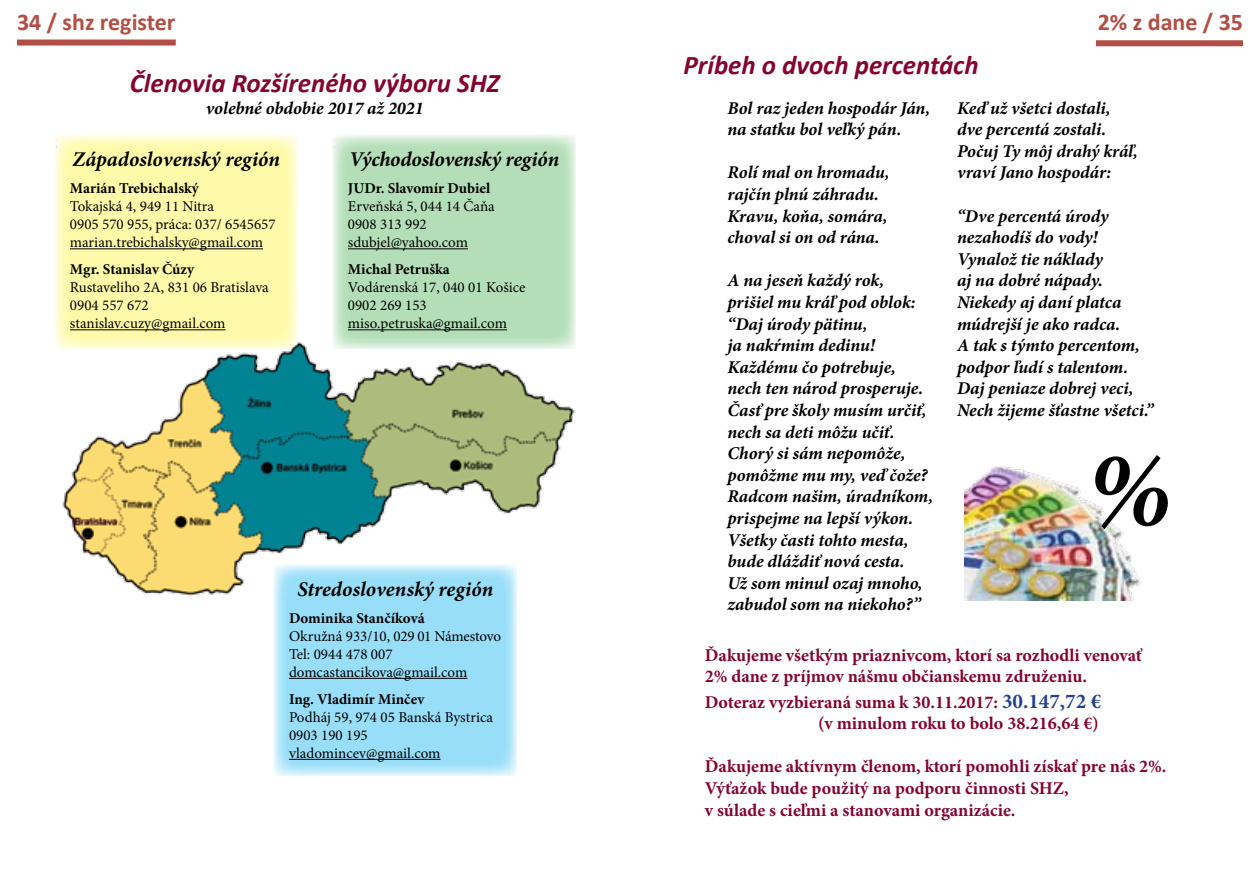
<style>
.page{position:relative;width:1259px;height:893px;background:#fff}
.page>*{position:absolute;margin:0;border:0;box-sizing:border-box;transform-origin:0 0}
.t1{font:italic 700 108px "Minion Pro";color:#000}
.t2{font:italic 700 27px "Calibri";color:#84042c}
.t3{font:700 24px "Calibri";color:#b24e46}
.t4{font:italic 700 21px "Minion Pro";letter-spacing:-.005em;color:#000}
.t5{font:italic 700 18px/21.6px "Minion Pro";letter-spacing:-.005em;color:#000}
.t6{font:700 18px/21.6px "Minion Pro";color:#84042c}
.t7{font:15px/18px "Minion Pro";color:#000}
.t8{font:700 15px "Minion Pro";color:#000}
.s1{font-size:21px;color:#25408f}
</style>
<div class="page">
<svg style="left:17px;top:39px;width:281px;height:173px"></svg>
<img style="left:62px;top:310px;width:513px;height:300px">
<svg style="left:54px;top:134px;width:243px;height:215px;fill:#fffaaa"></svg>
<hr style="left:70px;top:248px;width:193px;height:1px;background:#000">
<hr style="left:70px;top:329px;width:156px;height:1px;background:#000">
<svg style="left:273px;top:563px;width:243px;height:213px;fill:#98def8"></svg>
<hr style="left:289px;top:678px;width:178px;height:1px;background:#000">
<hr style="left:289px;top:759px;width:151px;height:1px;background:#000">
<svg style="left:332px;top:135px;width:243px;height:214px;fill:#b4deb7"></svg>
<hr style="left:348px;top:248px;width:120px;height:1px;background:#000">
<hr style="left:348px;top:329px;width:159px;height:1px;background:#000">
<svg style="left:1096px;top:40px;width:147px;height:7px"></svg>
<img style="left:964px;top:466px;width:177px;height:134px">
<h3 class="t3" style="left:17px;top:6px;width:160px">34 / shz register</h3>
<h2 class="t2" style="left:130px;top:66px;width:371px">Členovia Rozšíreného výboru SHZ</h2>
<p class="t5" style="left:206px;top:97px;width:219px">volebné obdobie 2017 až 2021</p>
<p class="t4" style="left:73px;top:145px;width:209px">Západoslovenský región</p>
<p class="t8" style="left:70px;top:178px;width:130px">Marián Trebichalský</p>
<p class="t7" style="left:70px;top:198px;width:207px">Tokajská 4, 949 11 Nitra<br>0905 570 955, práca: 037/ 6545657 marian.trebichalsky@gmail.com</p>
<p class="t8" style="left:70px;top:259px;width:126px">Mgr. Stanislav Čúzy</p>
<p class="t7" style="left:70px;top:279px;width:200px">Rustaveliho 2A, 831 06 Bratislava<br>0904 557 672 stanislav.cuzy@gmail.com</p>
<p class="t4" style="left:349px;top:145px;width:211px">Východoslovenský región</p>
<p class="t8" style="left:348px;top:178px;width:10px">JUD</p>
<p class="t8" style="left:376px;top:178px;width:116px">r. Slavomír Dubiel</p>
<p class="t7" style="left:348px;top:198px;width:148px">Erveňská 5, 044 14 Čaňa<br>0908 313 992 sdubjel@yahoo.com</p>
<p class="t8" style="left:348px;top:259px;width:104px">Michal Petruška</p>
<p class="t7" style="left:348px;top:279px;width:179px">Vodárenská 17, 040 01 Košice<br>0902 269 153 miso.petruska@gmail.com</p>
<p class="t4" style="left:297px;top:574px;width:197px">Stredoslovenský región</p>
<p class="t8" style="left:289px;top:607px;width:137px">Dominika Stančíková</p>
<p class="t7" style="left:289px;top:627px;width:213px">Okružná 933/10, 029 01 Námestovo<br>Tel: 0944 478 007 domcastancikova@gmail.com</p>
<p class="t8" style="left:289px;top:688px;width:137px">Ing. Vladimír Minčev</p>
<p class="t7" style="left:289px;top:708px;width:205px">Podháj 59, 974 05 Banská Bystrica<br>0903 190 195 vladomincev@gmail.com</p>
<h3 class="t3" style="left:1097px;top:6px;width:147px">2% z dane / 35</h3>
<h2 class="t2" style="left:683px;top:48px;width:297px">Príbeh o dvoch percentách</h2>
<p class="t5" style="left:957px;top:97px;width:182px">Keď už všetci dostali, dve percentá zostali.<br>Počuj Ty môj drahý kráľ, vraví Jano hospodár:</p>
<p class="t5" style="left:957px;top:205px;width:198px">“Dve percentá úrody nezahodíš do vody!<br>Vynalož tie náklady<br>aj na dobré nápady.<br>Niekedy aj daní platca múdrejší je ako radca.<br>A tak s týmto percentom, podpor ľudí s talentom.<br>Daj peniaze dobrej veci,<br>Nech žijeme šťastne všetci.”</p>
<h1 class="t1" style="left:1085px;top:414px;width:89px">%</h1>
<p class="t5" style="left:727px;top:97px;width:204px">Bol raz jeden hospodár Ján, na statku bol veľký pán.</p>
<p class="t5" style="left:727px;top:162px;width:164px">Rolí mal on hromadu, rajčín plnú záhradu.<br>Kravu, koňa, somára, choval si on od rána.</p>
<p class="t5" style="left:727px;top:270px;width:207px">A na jeseň každý rok, prišiel mu kráľ pod oblok: “Daj úrody pätinu,<br>ja nakŕmim dedinu!<br>Každému čo potrebuje, nech ten národ prosperuje.<br>Časť pre školy musím určiť, nech sa deti môžu učiť.<br>Chorý si sám nepomôže, pomôžme mu my, veď čože?<br>Radcom našim, úradníkom, prispejme na lepší výkon.<br>Všetky časti tohto mesta, bude dláždiť nová cesta.<br>Už som minul ozaj mnoho, zabudol som na niekoho?”</p>
<p class="t6" style="left:705px;top:644px;width:439px">Ďakujeme všetkým priaznivcom, ktorí sa rozhodli venovať<br>2% dane z príjmov nášmu občianskemu združeniu.</p>
<p class="t6" style="left:705px;top:691px;width:398px;text-align:right">Doteraz vyzbieraná suma k 30.11.2017: <span class="s1">30.147,72 € </span>(v minulom roku to bolo 38.216,64 €)</p>
<p class="t6" style="left:705px;top:756px;width:463px">Ďakujeme aktívnym členom, ktorí pomohli získať pre nás 2%.<br>Výťažok bude použitý na podporu činnosti SHZ,<br>v súlade s cieľmi a stanovami organizácie.</p>
</div>
